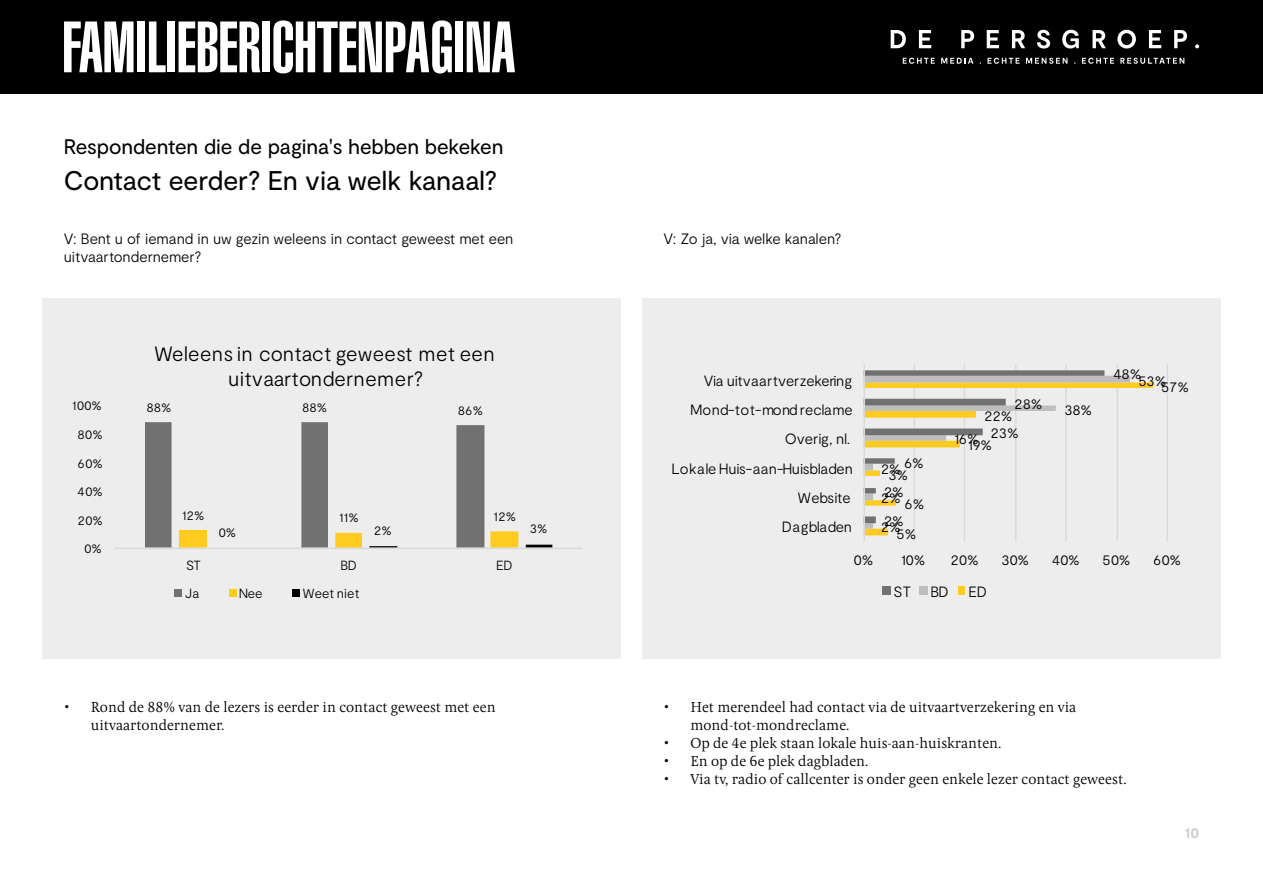
<style>
.page{position:relative;width:1263px;height:893px;background:#fff}
.page>*{position:absolute;margin:0;border:0;box-sizing:border-box;transform-origin:0 0}
.t1{font:900 extra-condensed 70.5px "Swiss 911 BT";color:#fff}
.t2{font:27px "Moderat";letter-spacing:-.005em;color:#000}
.t3{font:21px "Moderat";letter-spacing:-.005em;color:#000}
.t4{font:300 20.7px/25px "Moderat";letter-spacing:.015em;color:#000;text-align:center}
.t5{font:300 15px/18px "Pona";color:#000}
.t6{font:300 15px/18px "Moderat";letter-spacing:-.01em;color:#000}
.t7{font:500 15px "Moderat";color:#c6c6c6}
.t8{font:300 14.85px "Moderat";color:#000}
.t9{font:300 13.35px "Moderat";letter-spacing:.005em;color:#000}
</style>
<div class="page">
<div style="left:43px;top:298px;width:578px;height:360px;background:#ededed"></div>
<div style="left:642px;top:298px;width:578px;height:360px;background:#ededed"></div>
<svg style="left:145px;top:422px;width:373px;height:126px"></svg>
<hr style="left:369px;top:546px;width:28px;height:2px;background:#000">
<hr style="left:526px;top:545px;width:26px;height:3px;background:#000">
<hr style="left:115px;top:548px;width:468px;height:1px;background:#d9d9d9">
<div style="left:174px;top:589px;width:8px;height:7px;background:#717171"></div>
<div style="left:229px;top:589px;width:7px;height:7px;background:#ffcb1f"></div>
<div style="left:293px;top:589px;width:7px;height:7px;background:#000"></div>
<hr style="left:914px;top:364px;width:1px;height:177px;background:#d9d9d9">
<hr style="left:964px;top:364px;width:1px;height:177px;background:#d9d9d9">
<hr style="left:1015px;top:364px;width:1px;height:177px;background:#d9d9d9">
<hr style="left:1065px;top:364px;width:1px;height:177px;background:#d9d9d9">
<hr style="left:1117px;top:364px;width:1px;height:177px;background:#d9d9d9">
<hr style="left:1167px;top:364px;width:1px;height:177px;background:#d9d9d9">
<svg style="left:865px;top:370px;width:288px;height:165px"></svg>
<hr style="left:864px;top:364px;width:1px;height:177px;background:#d9d9d9">
<div style="left:882px;top:587px;width:9px;height:8px;background:#717171"></div>
<div style="left:919px;top:587px;width:8px;height:8px;background:#bebebe"></div>
<div style="left:958px;top:587px;width:7px;height:8px;background:#ffcb1f"></div>
<div style="left:0;top:0;width:1263px;height:94px;background:#000"></div>
<svg style="left:903px;top:58px;width:32px;height:6px"></svg>
<svg style="left:941px;top:58px;width:32px;height:6px"></svg>
<svg style="left:987px;top:58px;width:32px;height:6px"></svg>
<svg style="left:1026px;top:58px;width:41px;height:6px"></svg>
<svg style="left:1082px;top:58px;width:32px;height:6px"></svg>
<svg style="left:1120px;top:58px;width:64px;height:6px"></svg>
<svg style="left:891px;top:30px;width:15px;height:18px"></svg>
<svg style="left:919px;top:30px;width:12px;height:18px"></svg>
<svg style="left:961px;top:30px;width:13px;height:18px"></svg>
<svg style="left:987px;top:30px;width:12px;height:18px"></svg>
<svg style="left:1012px;top:30px;width:13px;height:18px"></svg>
<svg style="left:1037px;top:30px;width:13px;height:19px"></svg>
<svg style="left:1062px;top:30px;width:17px;height:19px"></svg>
<svg style="left:1092px;top:30px;width:14px;height:18px"></svg>
<svg style="left:1117px;top:30px;width:19px;height:19px"></svg>
<svg style="left:1149px;top:30px;width:12px;height:18px"></svg>
<svg style="left:1174px;top:30px;width:13px;height:18px"></svg>
<svg style="left:1195px;top:44px;width:4px;height:4px"></svg>
<h1 class="t1" style="left:62px;top:9px;width:454px">FAMILIEBERICHTENPAGINA</h1>
<h3 class="t3" style="left:64px;top:134px;width:441px">Respondenten die de pagina's hebben bekeken</h3>
<h2 class="t2" style="left:64px;top:164px;width:435px">Contact eerder? En via welk kanaal?</h2>
<p class="t6" style="left:64px;top:230px;width:451px">V: Bent u of iemand in uw gezin weleens in contact geweest met een uitvaartondernemer?</p>
<p class="t6" style="left:663px;top:230px;width:180px">V: Zo ja, via welke kanalen?</p>
<h3 class="t4" style="left:154px;top:341px;width:342px">Weleens in contact geweest met een uitvaartondernemer?</h3>
<p class="t8" style="left:704px;top:371px;width:150px">Via uitvaartverzekering</p>
<p class="t8" style="left:1113px;top:365px;width:29px">48%</p>
<p class="t8" style="left:1138px;top:371px;width:29px">53%</p>
<p class="t8" style="left:1161px;top:377px;width:29px">57%</p>
<p class="t9" style="left:72px;top:397px;width:31px">100%</p>
<p class="t9" style="left:146px;top:399px;width:27px">88%</p>
<p class="t9" style="left:302px;top:399px;width:27px">88%</p>
<p class="t9" style="left:458px;top:402px;width:27px">86%</p>
<p class="t8" style="left:690px;top:401px;width:164px">Mond-tot-mond reclame</p>
<p class="t8" style="left:1014px;top:394px;width:29px">28%</p>
<p class="t8" style="left:984px;top:407px;width:29px">22%</p>
<p class="t8" style="left:1064px;top:401px;width:29px">38%</p>
<p class="t9" style="left:78px;top:426px;width:27px">80%</p>
<p class="t8" style="left:785px;top:430px;width:67px">Overig, nl.</p>
<p class="t8" style="left:991px;top:424px;width:29px">23%</p>
<p class="t8" style="left:955px;top:430px;width:25px">16%</p>
<p class="t8" style="left:968px;top:436px;width:25px">19%</p>
<p class="t9" style="left:78px;top:455px;width:27px">60%</p>
<p class="t8" style="left:671px;top:459px;width:183px">Lokale Huis-aan-Huisbladen</p>
<p class="t8" style="left:904px;top:453px;width:21px">6%</p>
<p class="t8" style="left:881px;top:459px;width:21px">2%</p>
<p class="t8" style="left:888px;top:465px;width:21px">3%</p>
<p class="t9" style="left:78px;top:483px;width:27px">40%</p>
<p class="t9" style="left:78px;top:512px;width:27px">20%</p>
<p class="t9" style="left:182px;top:507px;width:24px">12%</p>
<p class="t9" style="left:340px;top:509px;width:21px">11%</p>
<p class="t9" style="left:494px;top:508px;width:24px">12%</p>
<p class="t9" style="left:218px;top:524px;width:19px">0%</p>
<p class="t9" style="left:374px;top:522px;width:19px">2%</p>
<p class="t9" style="left:530px;top:520px;width:19px">3%</p>
<p class="t8" style="left:798px;top:489px;width:54px">Website</p>
<p class="t8" style="left:782px;top:518px;width:72px">Dagbladen</p>
<p class="t8" style="left:884px;top:483px;width:21px">2%</p>
<p class="t8" style="left:881px;top:489px;width:21px">2%</p>
<p class="t8" style="left:905px;top:495px;width:21px">6%</p>
<p class="t8" style="left:884px;top:512px;width:21px">2%</p>
<p class="t8" style="left:881px;top:518px;width:21px">2%</p>
<p class="t8" style="left:896px;top:524px;width:21px">5%</p>
<p class="t9" style="left:84px;top:540px;width:19px">0%</p>
<p class="t9" style="left:186px;top:557px;width:16px">ST</p>
<p class="t9" style="left:340px;top:557px;width:18px">BD</p>
<p class="t9" style="left:496px;top:557px;width:18px">ED</p>
<p class="t9" style="left:185px;top:585px;width:16px">Ja</p>
<p class="t9" style="left:239px;top:585px;width:25px">Nee</p>
<p class="t9" style="left:303px;top:585px;width:58px">Weet niet</p>
<p class="t8" style="left:854px;top:551px;width:21px">0%</p>
<p class="t8" style="left:901px;top:551px;width:25px">10%</p>
<p class="t8" style="left:951px;top:551px;width:29px">20%</p>
<p class="t8" style="left:1001px;top:551px;width:29px">30%</p>
<p class="t8" style="left:1052px;top:551px;width:29px">40%</p>
<p class="t8" style="left:1103px;top:551px;width:29px">50%</p>
<p class="t8" style="left:1153px;top:551px;width:29px">60%</p>
<p class="t8" style="left:893px;top:583px;width:19px">ST</p>
<p class="t8" style="left:930px;top:583px;width:20px">BD</p>
<p class="t8" style="left:968px;top:583px;width:20px">ED</p>
<p class="t5" style="left:91px;top:697px;width:406px;text-indent:-27px">• Rond de 88% van de lezers is eerder in contact geweest met een uitvaartondernemer.</p>
<p class="t5" style="left:690px;top:697px;width:387px;text-indent:-27px">• Het merendeel had contact via de uitvaartverzekering en via mond-tot-mondreclame.</p>
<p class="t5" style="left:663px;top:733px;width:339px">• Op de 4e plek staan lokale huis-aan-huiskranten.</p>
<p class="t5" style="left:663px;top:751px;width:207px">• En op de 6e plek dagbladen.</p>
<p class="t5" style="left:663px;top:769px;width:465px">• Via tv, radio of callcenter is onder geen enkele lezer contact geweest.</p>
<p class="t7" style="left:1185px;top:824px;width:16px">10</p>
</div>
